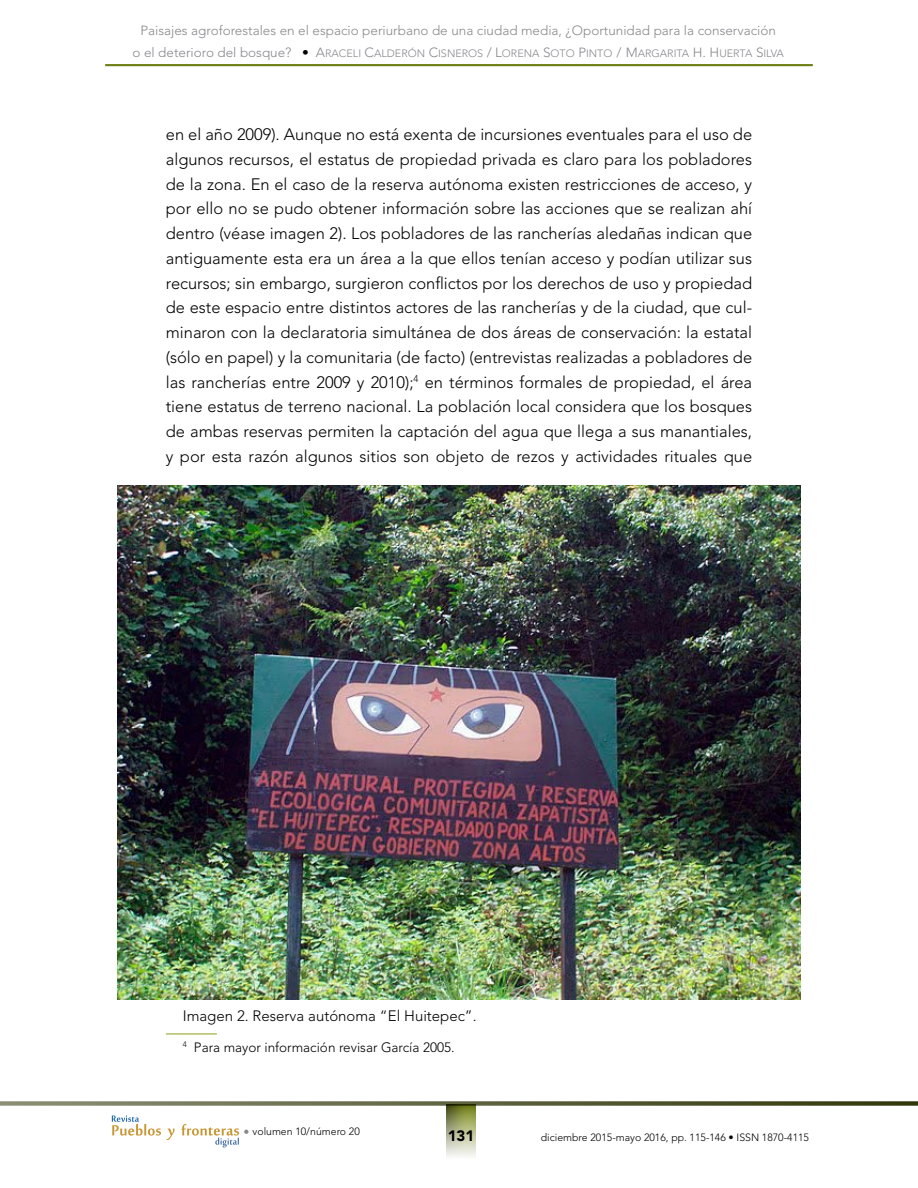
<style>
.page{position:relative;width:918px;height:1188px;background:#fff}
.page>*{position:absolute;margin:0;border:0;box-sizing:border-box;transform-origin:0 0}
.t1{font:300 16.5px/24.8px "Avenir LT Std";color:#000;text-align:justify}
.t2{font:300 15px "Avenir LT Std";color:#000}
.t3{font:900 15px "Avenir LT Std";color:#000}
.t4{font:300 13.5px "Avenir LT Std";color:#000}
.t5{font:300 13.2px "Avenir LT Std";color:#89878c}
.t6{font:10.65px "Avenir LT Std Light SC800";color:#89878c}
.t7{font:300 10.5px "Avenir LT Std";color:#000}
.s1{font-family:"Avenir LT Std";font-weight:300;font-size:13.2px}
.s2{font-family:"Avenir LT Std";font-weight:300;font-size:13.2px;color:#000}
.s3{font-size:13.2px}
.s4{font-size:12px;color:#89878c}
</style>
<div class="page">
<div style="left:0;top:1100px;width:918px;height:88px;background:#000;opacity:.75"></div>
<div style="left:434px;top:1092px;width:56px;height:69px;background:#000;opacity:.75"></div>
<svg style="left:112px;top:1115px;width:128px;height:33px"></svg>
<hr style="left:105px;top:64px;width:708px;height:2px;background:#6d7e12">
<hr style="left:105px;top:68px;width:708px;height:1px;background:#6d7e12">
<hr style="left:166px;top:1034px;width:51px;height:1px;background:#8c9c15">
<img style="left:117px;top:486px;width:684px;height:513px">
<p class="t5" style="left:140px;top:23px;width:637px">Paisajes agroforestales en el espacio periurbano de una ciudad media, ¿Oportunidad para la conservación</p>
<p class="t6" style="left:132px;top:47px;width:653px"><span class="s1">o el deterioro del bosque?</span> <span class="s2">•</span> <span class="s3">A</span>RACELI <span class="s3">C</span>ALDERÓN <span class="s3">C</span>ISNEROS <span class="s3">/ L</span>ORENA <span class="s3">S</span>OTO <span class="s3">P</span>INTO <span class="s3">/ M</span>ARGARITA <span class="s3">H. H</span>UERTA <span class="s3">S</span>ILVA</p>
<p class="t1" style="left:166px;top:122px;width:588px">en el año 2009). Aunque no está exenta de incursiones eventuales para el uso de algunos recursos, el estatus de propiedad privada es claro para los pobladores de la zona. En el caso de la reserva autónoma existen restricciones de acceso, y por ello no se pudo obtener información sobre las acciones que se realizan ahí dentro (véase imagen 2). Los pobladores de las rancherías aledañas indican que antiguamente esta era un área a la que ellos tenían acceso y podían utilizar sus recursos; sin embargo, surgieron conflictos por los derechos de uso y propiedad de este espacio entre distintos actores de las rancherías y de la ciudad, que cul&shy;minaron con la declaratoria simultánea de dos áreas de conservación: la estatal (sólo en papel) y la comunitaria (de facto) (entrevistas realizadas a pobladores de las rancherías entre 2009 y 2010);<sup>4</sup> en términos formales de propiedad, el área tiene estatus de terreno nacional. La población local considera que los bosques de ambas reservas permiten la captación del agua que llega a sus manantiales, y por esta razón algunos sitios son objeto de rezos y actividades rituales que</p>
<p class="t2" style="left:183px;top:1007px;width:295px">Imagen 2. Reserva autónoma “El Huitepec”.</p>
<p class="t4" style="left:183px;top:1039px;width:273px"><sup>4</sup> Para mayor información revisar García 2005.</p>
<p class="t7" style="left:243px;top:1125px;width:118px"><span class="s4">•</span> volumen 10/número 20</p>
<p class="t3" style="left:448px;top:1126px;width:28px">131</p>
<p class="t7" style="left:541px;top:1131px;width:270px">diciembre 2015-mayo 2016, pp. 115-146 • ISSN 1870-4115</p>
</div>
